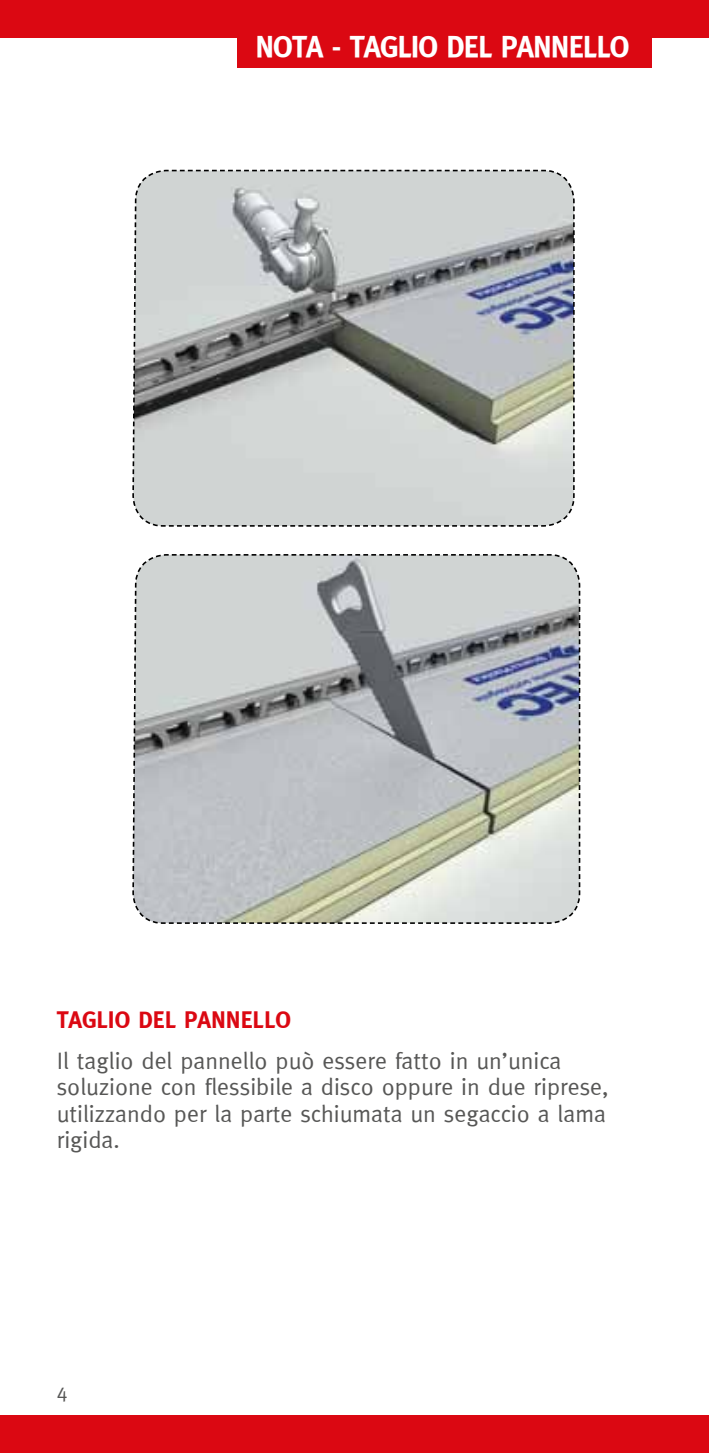
<style>
.page{position:relative;width:709px;height:1453px;background:#fff}
.page>*{position:absolute;margin:0;border:0;box-sizing:border-box;transform-origin:0 0}
.t1{font:30px "Meta Bold Caps";letter-spacing:-.03em;color:#fff}
.t2{font:23.75px/26.2px "Meta Normal";color:#575756}
.t3{font:700 23.75px "Meta";color:#db0812}
.t4{font:20px "Meta Normal";color:#575756}
</style>
<div class="page">
<div style="left:0;top:0;width:709px;height:37px;background:#db0812"></div>
<div style="left:0;top:1416px;width:709px;height:37px;background:#db0812"></div>
<svg style="left:132px;top:169px;width:443px;height:358px;background:#b7bbbb"></svg>
<svg style="left:132px;top:554px;width:449px;height:370px;background:#b9bdbc"></svg>
<div style="left:237px;top:21px;width:414px;height:46px;background:#db0812"></div>
<p class="t1" style="left:255px;top:29px;width:376px">NOTA - TAGLIO DEL PANNELLO</p>
<p class="t3" style="left:57px;top:1006px;width:236px">TAGLIO DEL PANNELLO</p>
<p class="t2" style="left:57px;top:1047px;width:553px">Il taglio del pannello può essere fatto in un’unica soluzione con flessibile a disco oppure in due riprese, utilizzando per la parte schiumata un segaccio a lama rigida.</p>
<p class="t4" style="left:57px;top:1379px;width:12px">4</p>
</div>
